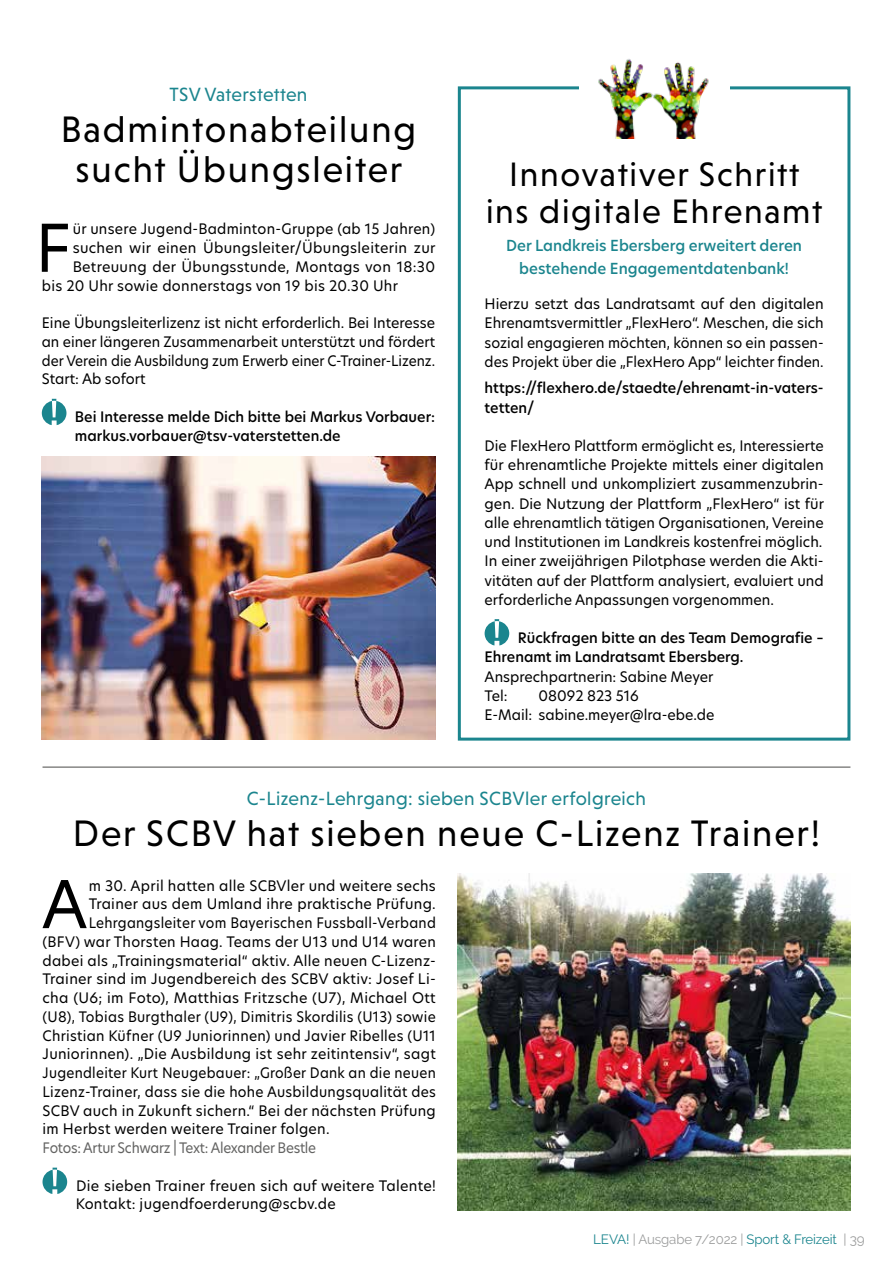
<style>
.page{position:relative;width:893px;height:1263px;background:#fff}
.page>*{position:absolute;margin:0;border:0;box-sizing:border-box;transform-origin:0 0}
.t1{font:64.65px "New Hero";color:#000}
.t2{font:37.5px/40.5px "Niveau Grotesk";letter-spacing:.05em;color:#000;text-align:center}
.t3{font:34.5px/37.2px "Niveau Grotesk";letter-spacing:.05em;color:#000;text-align:center}
.t4{font:19.5px "Niveau Grotesk";letter-spacing:.02em;color:#1b858e}
.t5{font:500 15px/22.2px "New Hero";color:#1b858e;text-align:center}
.t6{font:14.25px/19.2px "New Hero";letter-spacing:.02em;color:#000;text-align:justify}
.t7{font:500 14.25px/19.2px "New Hero";color:#000}
.t8{font:14.25px "New Hero";letter-spacing:.02em;color:#000;scale:.96 1}
.t9{font:14.25px/19.2px "New Hero";color:#000}
.t10{font:14.25px "New Hero";letter-spacing:.02em;color:#000;scale:.94 1}
.t11{font:14.25px "New Hero";letter-spacing:.02em;color:#000;scale:.95 1}
.t12{font:14.25px "New Hero";letter-spacing:-.02em;color:#636362;scale:.94 1}
.t13{font:13.5px "Raleway";letter-spacing:-.01em;color:#1b858e}
.s1{color:#9c9d9d}
</style>
<div class="page">
<div style="left:458px;top:86px;width:392px;height:655px;border:3px solid #1b858e"></div>
<svg style="left:485px;top:619px;width:24px;height:26px"></svg>
<div style="left:579px;top:53px;width:150px;height:85px;background:#fff"></div>
<img style="left:598px;top:59px;width:111px;height:79px">
<hr style="left:43px;top:767px;width:807px;height:1px;background:#494948">
<svg style="left:43px;top:1167px;width:24px;height:27px"></svg>
<img style="left:457px;top:873px;width:393px;height:338px">
<svg style="left:42px;top:399px;width:24px;height:26px"></svg>
<img style="left:42px;top:457px;width:393px;height:282px">
<h3 class="t4" style="left:169px;top:83px;width:140px">TSV Vaterstetten</h3>
<h2 class="t2" style="left:61px;top:108px;width:357px">Badmintonabteilung sucht Übungsleiter</h2>
<h1 class="t1" style="left:35px;top:204px;width:38px">F</h1>
<p class="t6" style="left:73px;top:219px;width:364px">ür unsere Jugend-Badminton-Gruppe (ab 15 Jahren)</p>
<p class="t6" style="left:73px;top:238px;width:364px">suchen wir einen Übungsleiter/Übungsleiterin zur</p>
<p class="t6" style="left:73px;top:257px;width:364px">Betreuung der Übungsstunde, Montags von 18:30</p>
<p class="t6" style="left:42px;top:275px;width:358px">bis 20 Uhr sowie donnerstags von 19 bis 20.30 Uhr</p>
<p class="t6" style="left:42px;top:313px;width:395px;line-height:18.8px">Eine Übungsleiterlizenz ist nicht erforderlich. Bei Interesse an einer längeren Zusammenarbeit unterstützt und fördert der Verein die Ausbildung zum Erwerb einer C-Trainer-Lizenz.<br>Start: Ab sofort</p>
<p class="t7" style="left:75px;top:407px;width:362px;line-height:18.8px">Bei Interesse melde Dich bitte bei Markus Vorbauer: markus.vorbauer@tsv-vaterstetten.de</p>
<h3 class="t3" style="left:486px;top:155px;width:338px">Innovativer Schritt ins digitale Ehrenamt</h3>
<p class="t5" style="left:506px;top:235px;width:297px">Der Landkreis Ebersberg erweitert deren bestehende Engagementdatenbank!</p>
<p class="t6" style="left:485px;top:294px;width:341px">Hierzu setzt das Landratsamt auf den digitalen Ehrenamtsvermittler „FlexHero“. Meschen, die sich sozial engagieren möchten, können so ein passen&shy;des Projekt über die „FlexHero App“ leichter finden.</p>
<p class="t7" style="left:485px;top:378px;width:341px">https://flexhero.de/staedte/ehrenamt-in-vaters&shy;tetten/</p>
<p class="t6" style="left:485px;top:436px;width:341px">Die FlexHero Plattform ermöglicht es, Interessierte für ehrenamtliche Projekte mittels einer digitalen App schnell und unkompliziert zusammenzubrin&shy;gen. Die Nutzung der Plattform „FlexHero“ ist für alle ehrenamtlich tätigen Organisationen, Vereine und Institutionen im Landkreis kostenfrei möglich.<br>In einer zweijährigen Pilotphase werden die Akti&shy;vitäten auf der Plattform analysiert, evaluiert und erforderliche Anpassungen vorgenommen.</p>
<p class="t7" style="left:485px;top:628px;width:341px;text-indent:33px">Rückfragen bitte an des Team Demografie –<br>Ehrenamt im Landratsamt Ebersberg.</p>
<p class="t9" style="left:485px;top:667px;width:230px">Ansprechpartnerin: Sabine Meyer<br>Tel:</p>
<p class="t9" style="left:485px;top:686px;width:231px;text-indent:54px">08092 823 516<br>E-Mail: sabine.meyer@lra-ebe.de</p>
<h3 class="t4" style="left:247px;top:788px;width:401px">C-Lizenz-Lehrgang: sieben SCBVler erfolgreich</h3>
<h2 class="t2" style="left:73px;top:812px;width:749px">Der SCBV hat sieben neue C-Lizenz Trainer!</h2>
<h1 class="t1" style="left:42px;top:860px;width:47px">A</h1>
<p class="t6" style="left:89px;top:875px;width:349px">m 30. April hatten alle SCBVler und weitere sechs</p>
<p class="t6" style="left:89px;top:894px;width:349px">Trainer aus dem Umland ihre praktische Prüfung.</p>
<p class="t11" style="left:89px;top:913px;width:367px">Lehrgangsleiter vom Bayerischen Fussball-Verband</p>
<p class="t6" style="left:43px;top:932px;width:395px">(BFV) war Thorsten Haag. Teams der U13 und U14 waren</p>
<p class="t6" style="left:43px;top:950px;width:395px">dabei als „Trainingsmaterial“ aktiv. Alle neuen C-Lizenz-</p>
<p class="t6" style="left:43px;top:969px;width:395px">Trainer sind im Jugendbereich des SCBV aktiv: Josef Li-</p>
<p class="t6" style="left:43px;top:988px;width:395px">cha (U6; im Foto), Matthias Fritzsche (U7), Michael Ott</p>
<p class="t8" style="left:43px;top:1007px;width:411px">(U8), Tobias Burgthaler (U9), Dimitris Skordilis (U13) sowie</p>
<p class="t6" style="left:43px;top:1025px;width:395px">Christian Küfner (U9 Juniorinnen) und Javier Ribelles (U11</p>
<p class="t6" style="left:43px;top:1044px;width:395px">Juniorinnen). „Die Ausbildung ist sehr zeitintensiv“, sagt</p>
<p class="t10" style="left:43px;top:1063px;width:420px">Jugendleiter Kurt Neugebauer: „Großer Dank an die neuen</p>
<p class="t8" style="left:43px;top:1082px;width:411px">Lizenz-Trainer, dass sie die hohe Ausbildungsqualität des</p>
<p class="t6" style="left:43px;top:1100px;width:395px">SCBV auch in Zukunft sichern.“ Bei der nächsten Prüfung</p>
<p class="t6" style="left:43px;top:1119px;width:289px">im Herbst werden weitere Trainer folgen.</p>
<p class="t12" style="left:43px;top:1138px;width:293px">Fotos: Artur Schwarz | Text: Alexander Bestle</p>
<p class="t6" style="left:76px;top:1176px;width:362px;line-height:18.8px">Die sieben Trainer freuen sich auf weitere Talente!<br>Kontakt: jugendfoerderung@scbv.de</p>
<p class="t13" style="left:593px;top:1231px;width:273px">LEVA! <span class="s1">| Ausgabe 7/2022 |</span> Sport &amp; Freizeit <span class="s1">| 39</span></p>
</div>
